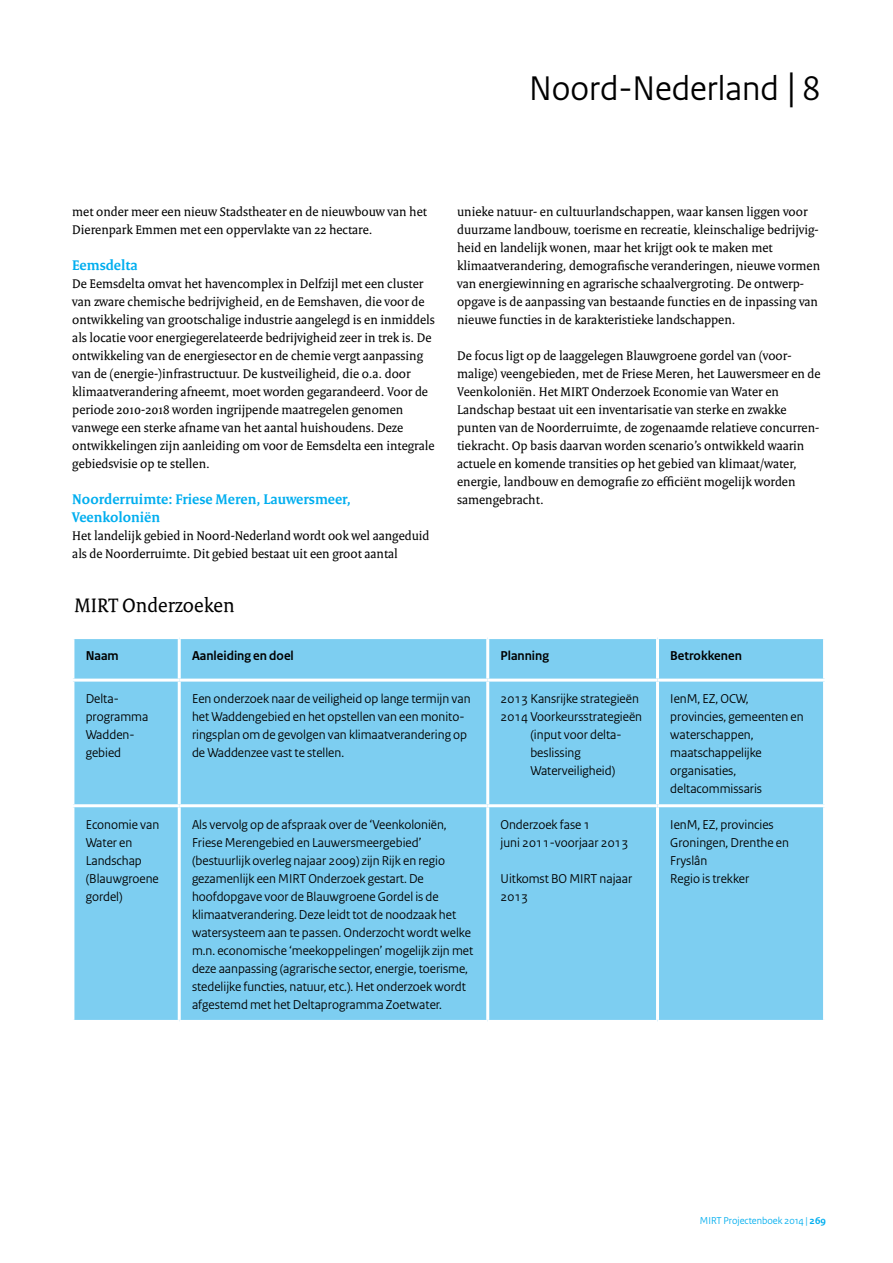
<style>
.page{position:relative;width:893px;height:1263px;background:#fff}
.page>*{position:absolute;margin:0;border:0;box-sizing:border-box;transform-origin:0 0}
.t1{font:36px "Rijksoverheid Sans";color:#000}
.t2{font:21px "Rijksoverheid Serif";color:#000}
.t3{font:700 15px/18px "Rijksoverheid Serif";color:#00aeef}
.t4{font:13.5px/18px "Rijksoverheid Serif";color:#000}
.t5{font:13.5px/18px "Rijksoverheid Sans";color:#000}
.t6{font:700 13.5px "Rijksoverheid Sans";color:#000}
.t7{font:10.5px "Rijksoverheid Sans";color:#00aeef}
.s1{font-size:42px}
.s2{font-weight:700}
</style>
<div class="page">
<div style="left:74px;top:639px;width:749px;height:381px;background:#7dcef1"></div>
<hr style="left:178px;top:639px;width:3px;height:40px;background:#fff">
<hr style="left:486px;top:639px;width:3px;height:40px;background:#fff">
<hr style="left:656px;top:639px;width:3px;height:40px;background:#fff">
<hr style="left:179px;top:679px;width:309px;height:3px;background:#fff">
<hr style="left:486px;top:682px;width:3px;height:122px;background:#fff">
<hr style="left:488px;top:679px;width:169px;height:3px;background:#fff">
<hr style="left:656px;top:682px;width:3px;height:122px;background:#fff">
<hr style="left:657px;top:679px;width:169px;height:3px;background:#fff">
<hr style="left:71px;top:679px;width:108px;height:3px;background:#fff">
<hr style="left:71px;top:804px;width:108px;height:3px;background:#fff">
<hr style="left:178px;top:682px;width:3px;height:122px;background:#fff">
<hr style="left:178px;top:807px;width:3px;height:213px;background:#fff">
<hr style="left:179px;top:804px;width:309px;height:3px;background:#fff">
<hr style="left:486px;top:807px;width:3px;height:213px;background:#fff">
<hr style="left:488px;top:804px;width:169px;height:3px;background:#fff">
<hr style="left:656px;top:807px;width:3px;height:213px;background:#fff">
<hr style="left:657px;top:804px;width:169px;height:3px;background:#fff">
<h1 class="t1" style="left:529px;top:67px;width:293px">Noord-Nederland <span class="s1">|</span> 8</h1>
<p class="t4" style="left:72px;top:203px;width:356px">met onder meer een nieuw Stadstheater en de nieuwbouw van het<br>Dierenpark Emmen met een oppervlakte van 22 hectare.</p>
<p class="t3" style="left:72px;top:256px;width:67px">Eemsdelta</p>
<p class="t4" style="left:72px;top:275px;width:364px">De Eemsdelta omvat het havencomplex in Delfzijl met een cluster van zware chemische bedrijvigheid, en de Eemshaven, die voor de ontwikkeling van grootschalige industrie aangelegd is en inmiddels als locatie voor energiegerelateerde bedrijvigheid zeer in trek is. De ontwikkeling van de energiesector en de chemie vergt aanpassing van de (energie-)infrastructuur. De kustveiligheid, die o.a. door klimaatverandering afneemt, moet worden gegarandeerd. Voor de periode 2010-2018 worden ingrijpende maatregelen genomen vanwege een sterke afname van het aantal huishoudens. Deze ontwikkelingen zijn aanleiding om voor de Eemsdelta een integrale gebiedsvisie op te stellen.</p>
<p class="t3" style="left:72px;top:490px;width:280px">Noorderruimte: Friese Meren, Lauwersmeer,<br>Veenkoloniën</p>
<p class="t4" style="left:72px;top:527px;width:359px">Het landelijk gebied in Noord-Nederland wordt ook wel aangeduid als de Noorderruimte. Dit gebied bestaat uit een groot aantal</p>
<p class="t4" style="left:457px;top:203px;width:365px">unieke natuur- en cultuurlandschappen, waar kansen liggen voor duurzame landbouw, toerisme en recreatie, kleinschalige bedrijvig&shy;heid en landelijk wonen, maar het krijgt ook te maken met klimaatverandering, demografische veranderingen, nieuwe vormen van energiewinning en agrarische schaalvergroting. De ontwerp&shy;opgave is de aanpassing van bestaande functies en de inpassing van nieuwe functies in de karakteristieke landschappen.</p>
<p class="t4" style="left:457px;top:347px;width:365px">De focus ligt op de laaggelegen Blauwgroene gordel van (voor&shy;malige) veengebieden, met de Friese Meren, het Lauwersmeer en de Veenkoloniën. Het MIRT Onderzoek Economie van Water en Landschap bestaat uit een inventarisatie van sterke en zwakke punten van de Noorderruimte, de zogenaamde relatieve concurren&shy;tiekracht. Op basis daarvan worden scenario’s ontwikkeld waarin actuele en komende transities op het gebied van klimaat/water, energie, landbouw en demografie zo efficiënt mogelijk worden samengebracht.</p>
<h2 class="t2" style="left:74px;top:593px;width:162px">MIRT Onderzoeken</h2>
<p class="t6" style="left:86px;top:648px;width:35px">Naam</p>
<p class="t6" style="left:192px;top:648px;width:103px">Aanleiding en doel</p>
<p class="t6" style="left:500px;top:648px;width:50px">Planning</p>
<p class="t6" style="left:670px;top:648px;width:73px">Betrokkenen</p>
<p class="t5" style="left:86px;top:690px;width:64px">Delta&shy;programma<br>Wadden&shy;gebied</p>
<p class="t5" style="left:192px;top:690px;width:280px">Een onderzoek naar de veiligheid op lange termijn van het Waddengebied en het opstellen van een monito&shy;ringsplan om de gevolgen van klimaatverandering op de Waddenzee vast te stellen.</p>
<p class="t5" style="left:500px;top:690px;width:140px">2013 Kansrijke strategieën</p>
<p class="t5" style="left:670px;top:690px;width:135px">IenM, EZ, OCW, provincies, gemeenten en waterschappen, maatschappelijke organisaties, deltacommissaris</p>
<p class="t5" style="left:500px;top:708px;width:143px">2014 Voorkeursstrategieën</p>
<p class="t5" style="left:530px;top:726px;width:91px">(input voor delta-</p>
<p class="t5" style="left:530px;top:744px;width:52px">beslissing</p>
<p class="t5" style="left:530px;top:762px;width:86px">Waterveiligheid)</p>
<p class="t5" style="left:86px;top:815px;width:75px">Economie van<br>Water en<br>Landschap (Blauwgroene gordel)</p>
<p class="t5" style="left:192px;top:815px;width:283px">Als vervolg op de afspraak over de ‘Veenkoloniën, Friese Merengebied en Lauwersmeergebied’ (bestuurlijk overleg najaar 2009) zijn Rijk en regio gezamenlijk een MIRT Onderzoek gestart. De hoofdopgave voor de Blauwgroene Gordel is de klimaatverandering. Deze leidt tot de noodzaak het watersysteem aan te passen. Onderzocht wordt welke m.n. economische ‘meekoppelingen’ mogelijk zijn met deze aanpassing (agrarische sector, energie, toerisme, stedelijke functies, natuur, etc.). Het onderzoek wordt afgestemd met het Deltaprogramma Zoetwater.</p>
<p class="t5" style="left:500px;top:815px;width:129px">Onderzoek fase 1<br>juni 2011-voorjaar 2013</p>
<p class="t5" style="left:500px;top:869px;width:133px">Uitkomst BO MIRT najaar<br>2013</p>
<p class="t5" style="left:670px;top:815px;width:120px">IenM, EZ, provincies<br>Groningen, Drenthe en<br>Fryslân<br>Regio is trekker</p>
<p class="t7" style="left:700px;top:1215px;width:127px">MIRT Projectenboek 2014 | <span class="s2">269</span></p>
</div>
